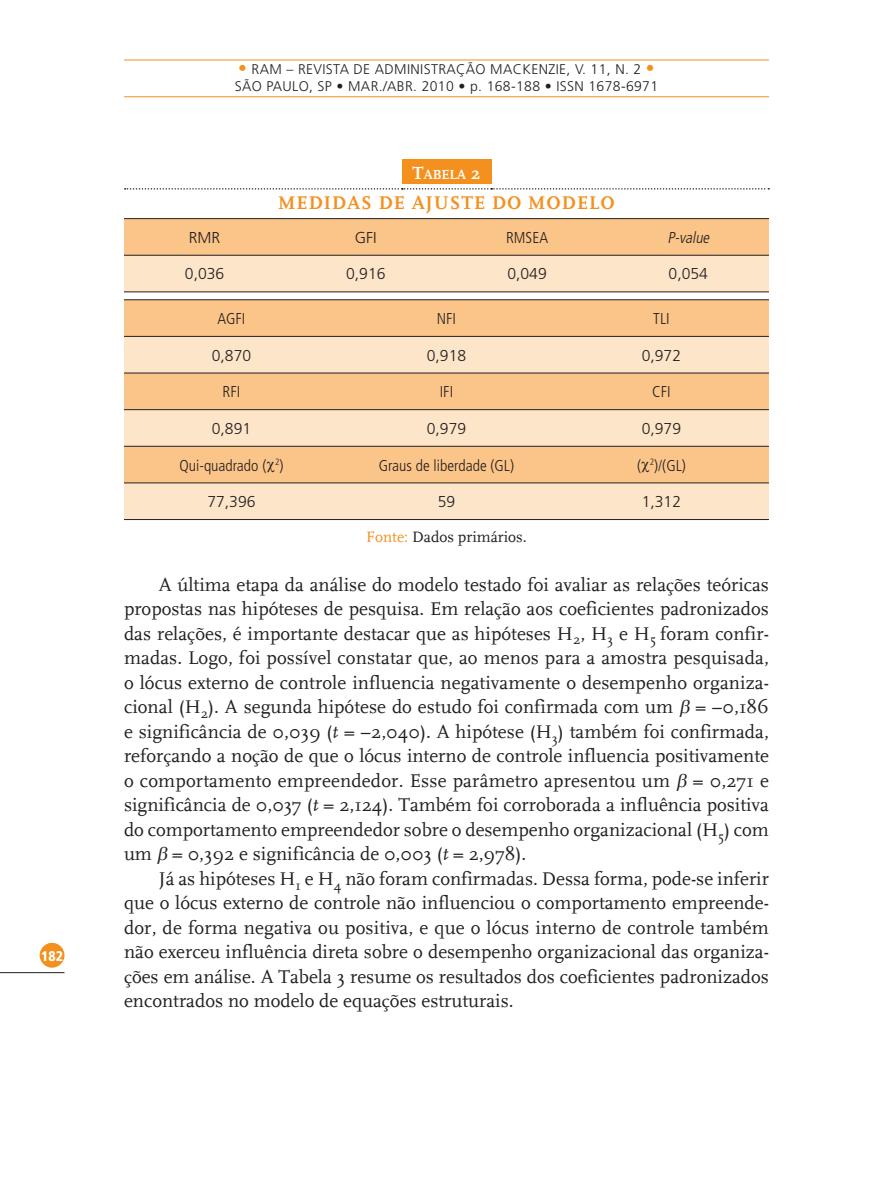
<style>
.page{position:relative;width:893px;height:1191px;background:#fff}
.page>*{position:absolute;margin:0;border:0;box-sizing:border-box;transform-origin:0 0}
.t1{font:19.25px/24.5px "FF Scala Definitive";color:#231f20;text-align:justify}
.t2{font:700 19.25px "FF Scala Definitiver";letter-spacing:.05em;color:#f4901d}
.t3{font:300 15.75px "Frutiger LT Std";color:#231f20}
.t4{font:300 condensed 15.75px "Frutiger LT Std";color:#231f20}
.t5{font:15.75px "FF Scala Definitive";color:#231f20}
.t6{font:italic 300 condensed 15.75px "Frutiger LT Std";color:#231f20}
.t7{font:300 14px/16.8px "Frutiger LT Std";letter-spacing:.025em;color:#231f20}
.t8{font:900 condensed 14px "Frutiger LT Std";color:#fff}
.t9{font:700 13.83px "FF Scala Definitiver";color:#fff}
.s1{font-size:17.5px;color:#f4901d}
.s2{font-size:18.38px}
.s3{color:#f4901d}
.s4{font-style:italic}
</style>
<div class="page">
<div style="left:40px;top:943px;width:24px;height:24px;background:#f4901d;border-radius:50%"></div>
<hr style="left:0;top:972px;width:64px;height:1px;background:#231f20">
<hr style="left:124px;top:96px;width:645px;height:1px;background:#f4901d">
<hr style="left:124px;top:60px;width:645px;height:1px;background:#f4901d">
<div style="left:402px;top:159px;width:89px;height:25px;background:#f4901d"></div>
<svg style="left:125px;top:188px;width:644px;height:1px"></svg>
<svg style="left:124px;top:219px;width:645px;height:72px"></svg>
<hr style="left:124px;top:218px;width:645px;height:1px;background:#231f20">
<hr style="left:124px;top:255px;width:645px;height:1px;background:#231f20">
<hr style="left:124px;top:291px;width:645px;height:1px;background:#231f20">
<div style="left:124px;top:300px;width:645px;height:36px;background:#fbc488"></div>
<svg style="left:124px;top:337px;width:645px;height:182px;fill:#fde5c9"></svg>
<hr style="left:124px;top:299px;width:645px;height:1px;background:#231f20">
<hr style="left:124px;top:336px;width:645px;height:1px;background:#231f20">
<hr style="left:124px;top:372px;width:645px;height:1px;background:#231f20">
<hr style="left:124px;top:409px;width:645px;height:1px;background:#231f20">
<hr style="left:124px;top:446px;width:645px;height:1px;background:#231f20">
<hr style="left:124px;top:482px;width:645px;height:1px;background:#231f20">
<hr style="left:124px;top:519px;width:645px;height:1px;background:#231f20">
<svg style="left:267px;top:461px;width:7px;height:11px"></svg>
<svg style="left:642px;top:461px;width:7px;height:11px"></svg>
<p class="t8" style="left:41px;top:950px;width:23px">182</p>
<p class="t7" style="left:235px;top:62px;width:425px"><span class="s1">•</span> RAM – REVISTA DE ADMINISTRAÇÃO MACKENZIE, V. 11, N. 2 <span class="s1">•<br></span>SÃO PAULO, SP • MAR./ABR. 2010 • p. 168-188 • ISSN 1678-6971</p>
<p class="t9" style="left:412px;top:169px;width:69px"><span class="s2">T</span>ABELA <span class="s2">2</span></p>
<p class="t2" style="left:278px;top:194px;width:338px">MEDIDAS DE AJUSTE DO MODELO</p>
<p class="t3" style="left:189px;top:231px;width:33px">RMR</p>
<p class="t3" style="left:355px;top:231px;width:23px">GFI</p>
<p class="t4" style="left:506px;top:231px;width:43px">RMSEA</p>
<p class="t6" style="left:667px;top:231px;width:46px">P-value</p>
<p class="t3" style="left:185px;top:268px;width:41px">0,036</p>
<p class="t3" style="left:346px;top:268px;width:41px">0,916</p>
<p class="t3" style="left:507px;top:268px;width:41px">0,049</p>
<p class="t3" style="left:669px;top:268px;width:41px">0,054</p>
<p class="t4" style="left:218px;top:312px;width:29px">AGFI</p>
<p class="t4" style="left:437px;top:312px;width:21px">NFI</p>
<p class="t4" style="left:653px;top:312px;width:18px">TLI</p>
<p class="t3" style="left:212px;top:349px;width:41px">0,870</p>
<p class="t3" style="left:427px;top:349px;width:41px">0,918</p>
<p class="t3" style="left:642px;top:349px;width:41px">0,972</p>
<p class="t4" style="left:223px;top:385px;width:19px">RFI</p>
<p class="t4" style="left:440px;top:385px;width:15px">IFI</p>
<p class="t4" style="left:652px;top:385px;width:20px">CFI</p>
<p class="t3" style="left:212px;top:422px;width:41px">0,891</p>
<p class="t3" style="left:427px;top:422px;width:41px">0,979</p>
<p class="t3" style="left:642px;top:422px;width:41px">0,979</p>
<p class="t4" style="left:179px;top:459px;width:106px">Qui-quadrado ( <sup>2</sup>)</p>
<p class="t4" style="left:379px;top:459px;width:137px">Graus de liberdade (GL)</p>
<p class="t4" style="left:637px;top:459px;width:50px">( <sup>2</sup>)/(GL)</p>
<p class="t3" style="left:207px;top:495px;width:50px">77,396</p>
<p class="t3" style="left:438px;top:495px;width:19px">59</p>
<p class="t3" style="left:642px;top:495px;width:41px">1,312</p>
<p class="t5" style="left:366px;top:530px;width:162px"><span class="s3">Fonte:</span> Dados primários.</p>
<p class="t1" style="left:124px;top:574px;width:646px;text-indent:35px">A última etapa da análise do modelo testado foi avaliar as relações teóricas propostas nas hipóteses de pesquisa. Em relação aos coeficientes padronizados das relações, é importante destacar que as hipóteses H<sub>2</sub>, H<sub>3</sub> e H<sub>5</sub> foram confir&shy;madas. Logo, foi possível constatar que, ao menos para a amostra pesquisada, o lócus externo de controle influencia negativamente o desempenho organiza&shy;cional (H<sub>2</sub>). A segunda hipótese do estudo foi confirmada com um = –0,186 e significância de 0,039 (<span class="s4">t</span> = –2,040). A hipótese (H<sub>3</sub>) também foi confirmada, reforçando a noção de que o lócus interno de controle influencia positivamente o comportamento empreendedor. Esse parâmetro apresentou um = 0,271 e significância de 0,037 (<span class="s4">t</span> = 2,124). Também foi corroborada a influência positiva do comportamento empreendedor sobre o desempenho organizacional (H<sub>5</sub>) com um = 0,392 e significância de 0,003 (<span class="s4">t</span> = 2,978).</p>
<p class="t1" style="left:124px;top:868px;width:646px;text-indent:35px">Já as hipóteses H<sub>1</sub> e H<sub>4</sub> não foram confirmadas. Dessa forma, pode-se inferir que o lócus externo de controle não influenciou o comportamento empreende&shy;dor, de forma negativa ou positiva, e que o lócus interno de controle também não exerceu influência direta sobre o desempenho organizacional das organiza&shy;ções em análise. A Tabela 3 resume os resultados dos coeficientes padronizados encontrados no modelo de equações estruturais.</p>
</div>
